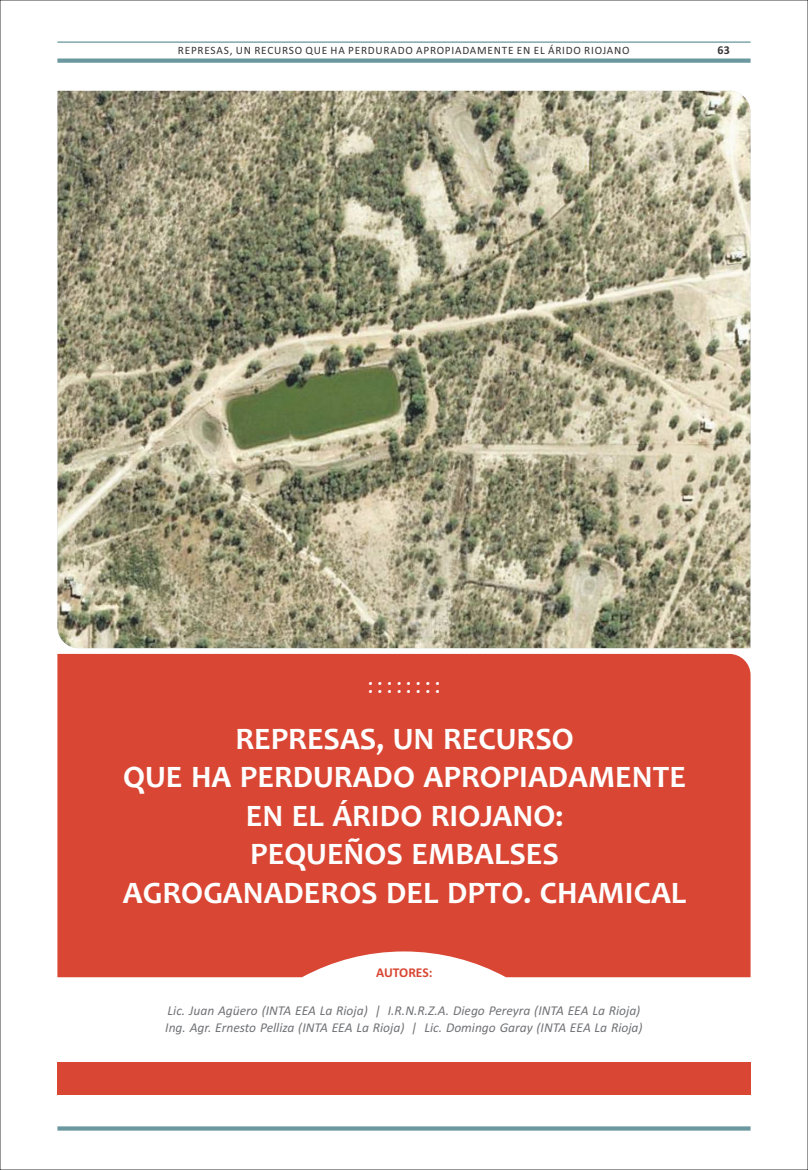
<style>
.page{position:relative;width:808px;height:1170px;background:#fff}
.page>*{position:absolute;margin:0;border:0;box-sizing:border-box;transform-origin:0 0}
.t1{font:700 31.5px/38.4px "Candara";color:#fefefe;text-align:center}
.t2{font:22.5px "Candara";color:#fefefe}
.t3{font:italic 13.5px/17.2px "Calibri";color:#727376}
.t4{font:700 13.5px "Calibri";letter-spacing:-.005em;color:#d94734}
.t5{font:700 12px "Calibri";color:#373435}
.t6{font:11.25px "Calibri";letter-spacing:.065em;color:#373435}
</style>
<div class="page">
<svg style="left:57px;top:1126px;width:693px;height:4px;background:#78a1a7"></svg>
<hr style="left:57px;top:41px;width:693px;height:2px;background:#6a989e">
<div style="left:57px;top:58px;width:693px;height:5px;background:#6a989e"></div>
<div style="left:57px;top:654px;width:693px;height:323px;background:#d94734"></div>
<div style="left:57px;top:1062px;width:693px;height:32px;background:#d94734"></div>
<img style="left:57px;top:91px;width:693px;height:557px">
<p class="t6" style="left:178px;top:46px;width:453px">REPRESAS, UN RECURSO QUE HA PERDURADO APROPIADAMENTE EN EL ÁRIDO RIOJANO</p>
<p class="t5" style="left:718px;top:45px;width:14px">63</p>
<h2 class="t2" style="left:368px;top:669px;width:74px">........</h2>
<h2 class="t2" style="left:368px;top:677px;width:74px">........</h2>
<h1 class="t1" style="left:123px;top:722px;width:565px">REPRESAS, UN RECURSO<br>QUE HA PERDURADO APROPIADAMENTE<br>EN EL ÁRIDO RIOJANO:<br>PEQUEÑOS EMBALSES<br>AGROGANADEROS DEL DPTO. CHAMICAL</h1>
<p class="t4" style="left:376px;top:966px;width:58px">AUTORES:</p>
<p class="t3" style="left:165px;top:1002px;width:479px">Lic. Juan Agüero (INTA EEA La Rioja) | I.R.N.R.Z.A. Diego Pereyra (INTA EEA La Rioja)<br>Ing. Agr. Ernesto Pelliza (INTA EEA La Rioja) | Lic. Domingo Garay (INTA EEA La Rioja)</p>
</div>
